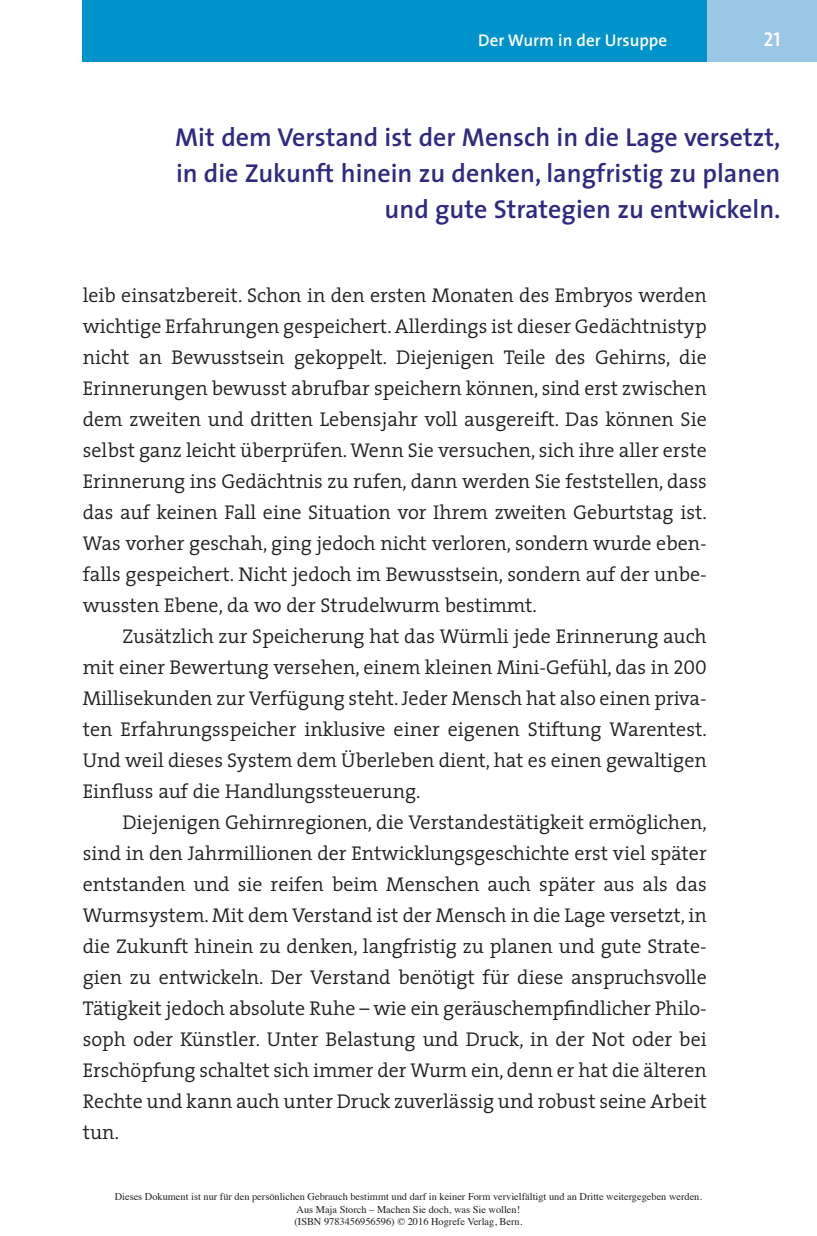
<style>
.page{position:relative;width:817px;height:1236px;background:#fff}
.page>*{position:absolute;margin:0;border:0;box-sizing:border-box;transform-origin:0 0}
.t1{font:600 26px/36px "The Sans";color:#30297f;text-align:right}
.t2{font:300 20px/31px "The Serif";color:#20201e;text-align:justify}
.t3{font:20px "The Sans Semi Bold Caps";color:#fff}
.t4{font:600 17px "The Sans";color:#fff}
.t5{font:10.4px/12.4px "Times";color:#20201e;text-align:center}
.s1{font-family:"The Serif Semi Light Caps";font-weight:400}
</style>
<div class="page">
<div style="left:83px;top:0;width:623px;height:62px;background:#0093c9"></div>
<div style="left:706px;top:0;width:110px;height:62px;background:#9bc7e6"></div>
<p class="t4" style="left:478px;top:34px;width:190px">Der Wurm in der Ursuppe</p>
<p class="t3" style="left:763px;top:28px;width:19px">21</p>
<h1 class="t1" style="left:175px;top:122px;width:606px">Mit dem Verstand ist der Mensch in die Lage versetzt, in die Zukunft hinein zu denken, langfristig zu planen und gute Strategien zu entwickeln.</h1>
<p class="t2" style="left:83px;top:281px;width:625px">leib einsatzbereit. Schon in den ersten Monaten des Embryos werden wichtige Erfahrungen gespeichert. Allerdings ist dieser Gedächtnistyp nicht an Bewusstsein gekoppelt. Diejenigen Teile des Gehirns, die Erinnerungen bewusst abrufbar speichern können, sind erst zwischen dem zweiten und dritten Lebensjahr voll ausgereift. Das können Sie selbst ganz leicht überprüfen. Wenn Sie versuchen, sich ihre aller erste Erinnerung ins Gedächtnis zu rufen, dann werden Sie feststellen, dass das auf keinen Fall eine Situation vor Ihrem zweiten Geburtstag ist.<br>Was vorher geschah, ging jedoch nicht verloren, sondern wurde eben&shy;falls gespeichert. Nicht jedoch im Bewusstsein, sondern auf der unbe&shy;wussten Ebene, da wo der Strudelwurm bestimmt.</p>
<p class="t2" style="left:83px;top:622px;width:625px;text-indent:40px">Zusätzlich zur Speicherung hat das Würmli jede Erinnerung auch mit einer Bewertung versehen, einem kleinen Mini-Gefühl, das in <span class="s1">200<br></span>Millisekunden zur Verfügung steht. Jeder Mensch hat also einen priva&shy;ten Erfahrungsspeicher inklusive einer eigenen Stiftung Warentest.<br>Und weil dieses System dem Überleben dient, hat es einen gewaltigen Einfluss auf die Handlungssteuerung.</p>
<p class="t2" style="left:83px;top:808px;width:625px;text-indent:40px">Diejenigen Gehirnregionen, die Verstandestätigkeit ermöglichen, sind in den Jahrmillionen der Entwicklungsgeschichte erst viel später entstanden und sie reifen beim Menschen auch später aus als das Wurmsystem. Mit dem Verstand ist der Mensch in die Lage versetzt, in die Zukunft hinein zu denken, langfristig zu planen und gute Strate&shy;gien zu entwickeln. Der Verstand benötigt für diese anspruchsvolle Tätigkeit jedoch absolute Ruhe – wie ein geräuschempfindlicher Philo&shy;soph oder Künstler. Unter Belastung und Druck, in der Not oder bei Erschöpfung schaltet sich immer der Wurm ein, denn er hat die älteren Rechte und kann auch unter Druck zuverlässig und robust seine Arbeit tun.</p>
<p class="t5" style="left:115px;top:1190px;width:588px">Dieses Dokument ist nur für den persönlichen Gebrauch bestimmt und darf in keiner Form vervielfältigt und an Dritte weitergegeben werden.<br>Aus Maja Storch – Machen Sie doch, was Sie wollen!<br>(ISBN 9783456956596) © 2016 Hogrefe Verlag, Bern.</p>
</div>
